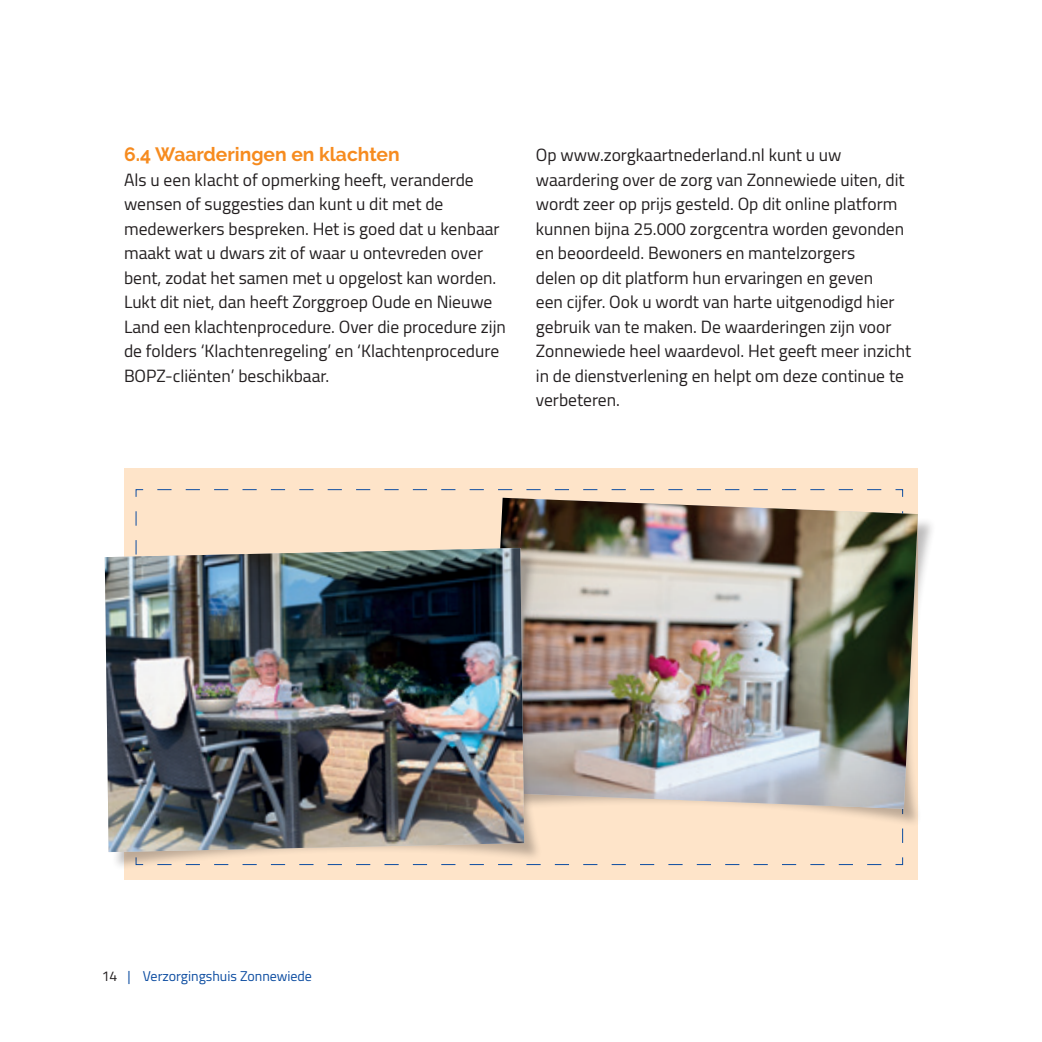
<style>
.page{position:relative;width:1042px;height:1042px;background:#fff}
.page>*{position:absolute;margin:0;border:0;box-sizing:border-box;transform-origin:0 0}
.t1{font:700 19.25px "Raleway";color:#f68b1f}
.t2{font:17.5px/24.5px "Cairo";color:#231f20}
.t3{font:14px "Cairo";color:#0d4da1}
.s1{color:#231f20}
</style>
<div class="page">
<hr style="left:1041px;top:0;width:1px;height:1042px;background:#fee4c9">
<hr style="left:1041px;top:494px;width:1px;height:548px;background:#d1d2d4">
<div style="left:124px;top:469px;width:794px;height:411px;background:#fee4c9"></div>
<div style="left:492px;top:507px;width:444px;height:320px;background:#231f20;opacity:.3"></div>
<img style="left:492px;top:498px;width:426px;height:311px">
<div style="left:112px;top:550px;width:430px;height:321px;background:#231f20;opacity:.3"></div>
<img style="left:105px;top:548px;width:419px;height:304px">
<p class="t1" style="left:124px;top:143px;width:277px">6.4 Waarderingen en klachten</p>
<p class="t2" style="left:124px;top:167px;width:383px">Als u een klacht of opmerking heeft, veranderde wensen of suggesties dan kunt u dit met de medewerkers bespreken. Het is goed dat u kenbaar maakt wat u dwars zit of waar u ontevreden over bent, zodat het samen met u opgelost kan worden.<br>Lukt dit niet, dan heeft Zorggroep Oude en Nieuwe Land een klachtenprocedure. Over die procedure zijn de folders ‘Klachtenregeling’ en ‘Klachtenprocedure BOPZ-cliënten’ beschikbaar.</p>
<p class="t2" style="left:536px;top:142px;width:377px">Op www.zorgkaartnederland.nl kunt u uw waardering over de zorg van Zonnewiede uiten, dit wordt zeer op prijs gesteld. Op dit online platform kunnen bijna 25.000 zorgcentra worden gevonden en beoordeeld. Bewoners en mantelzorgers<br>delen op dit platform hun ervaringen en geven<br>een cijfer. Ook u wordt van harte uitgenodigd hier gebruik van te maken. De waarderingen zijn voor Zonnewiede heel waardevol. Het geeft meer inzicht in de dienstverlening en helpt om deze continue te verbeteren.</p>
<p class="t3" style="left:102px;top:964px;width:212px"><span class="s1">14</span> | Verzorgingshuis Zonnewiede</p>
</div>
